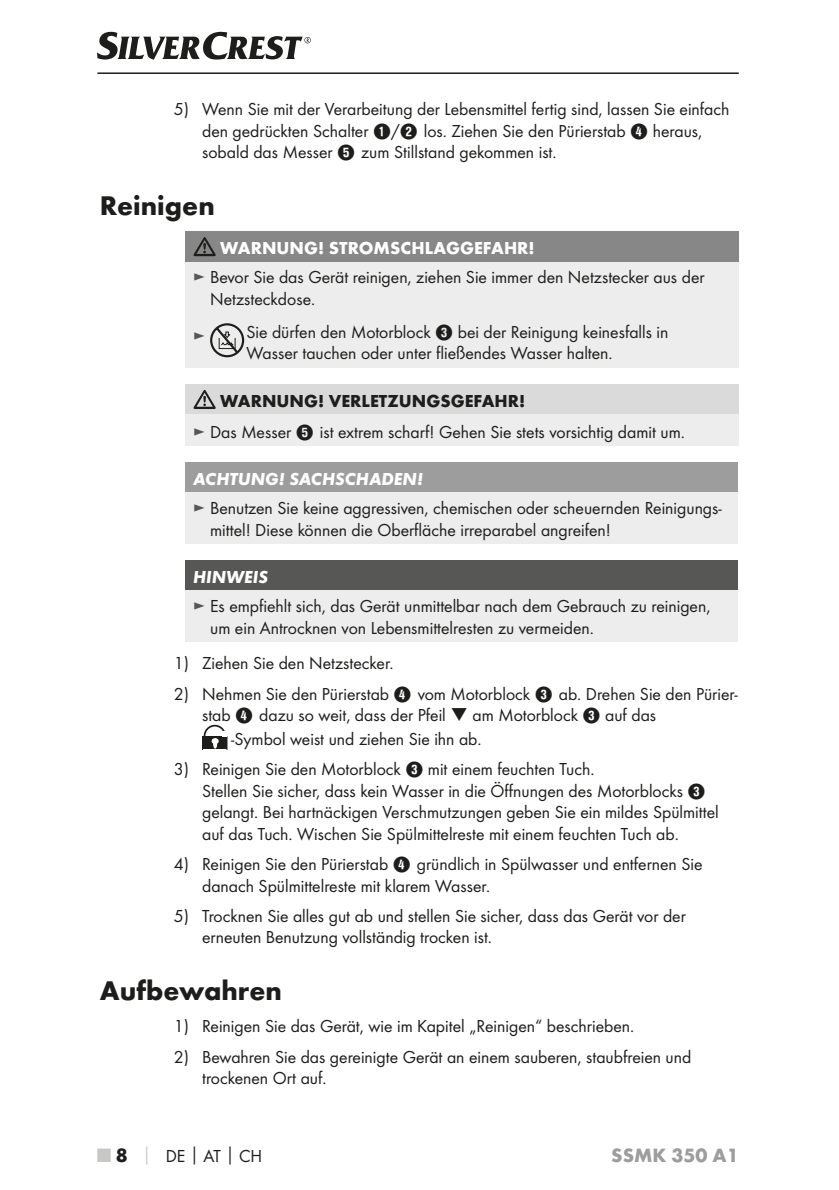
<style>
.page{position:relative;width:839px;height:1190px;background:#fff}
.page>*{position:absolute;margin:0;border:0;box-sizing:border-box;transform-origin:0 0}
.t1{font:700 28px "Futura";color:#1d1d1b}
.t2{font:700 20px "Futura";color:#9d9d9d}
.t3{font:18px/21.6px "Futura Boo";color:#1d1d1b}
.t4{font:italic 700 18px "Futura";color:#fff}
.t5{font:700 18px "Futura";color:#fff}
.t6{font:700 18px "Futura";color:#1d1d1b}
.t7{font:18px "Futura Boo";color:#575756}
.s1{font-family:"Hako PI Nummern"}
.s2{color:#575756}
.s3{font-family:"Futura";font-weight:700;font-size:20px;color:#c7c7c6}
.s4{font-family:"Futura";font-weight:700;font-size:20px}
.s5{font-family:"Futura";font-weight:700;color:#c7c7c6}
.s6{font-family:"Futura";font-weight:700}
</style>
<div class="page">
<hr style="left:97px;top:72px;width:641px;height:2px;background:#1d1d1b">
<svg style="left:97px;top:32px;width:213px;height:28px"></svg>
<div style="left:185px;top:231px;width:553px;height:31px;background:#878787"></div>
<div style="left:185px;top:262px;width:553px;height:105px;background:#ededed"></div>
<svg style="left:193px;top:237px;width:22px;height:19px"></svg>
<svg style="left:210px;top:323px;width:35px;height:34px"></svg>
<div style="left:185px;top:384px;width:553px;height:31px;background:#dadada"></div>
<div style="left:185px;top:415px;width:553px;height:31px;background:#ededed"></div>
<svg style="left:193px;top:390px;width:22px;height:19px"></svg>
<div style="left:185px;top:462px;width:551px;height:30px;background:#9d9d9d"></div>
<div style="left:185px;top:492px;width:551px;height:52px;background:#ededed"></div>
<div style="left:185px;top:560px;width:551px;height:30px;background:#575756"></div>
<div style="left:185px;top:590px;width:551px;height:51px;background:#ededed"></div>
<div style="left:203px;top:725px;width:23px;height:22px;border:2px solid #1d1d1b;border-radius:10px"></div>
<svg style="left:202px;top:731px;width:25px;height:18px"></svg>
<p class="t3" style="left:202px;top:98px;width:528px;text-indent:-28px">5) Wenn Sie mit der Verarbeitung der Lebensmittel fertig sind, lassen Sie einfach den gedrückten Schalter <span class="s1">1</span>/<span class="s1">2</span> los. Ziehen Sie den Pürierstab <span class="s1">4</span> heraus, sobald das Messer <span class="s1">5</span> zum Stillstand gekommen ist.</p>
<h1 class="t1" style="left:100px;top:188px;width:116px">Reinigen</h1>
<p class="t5" style="left:220px;top:237px;width:316px">WARNUNG! STROMSCHLAGGEFAHR!</p>
<p class="t3" style="left:210px;top:266px;width:495px;text-indent:-17px"><span class="s2">►</span> Bevor Sie das Gerät reinigen, ziehen Sie immer den Netzstecker aus der<br>Netzsteckdose.</p>
<p class="t7" style="left:193px;top:325px;width:14px">►</p>
<p class="t3" style="left:246px;top:321px;width:423px">Sie dürfen den Motorblock <span class="s1">3</span> bei der Reinigung keinesfalls in<br>Wasser tauchen oder unter fließendes Wasser halten.</p>
<p class="t6" style="left:220px;top:389px;width:306px">WARNUNG! VERLETZUNGSGEFAHR!</p>
<p class="t3" style="left:193px;top:421px;width:491px"><span class="s2">►</span> Das Messer <span class="s1">5</span> ist extrem scharf! Gehen Sie stets vorsichtig damit um.</p>
<p class="t4" style="left:193px;top:467px;width:231px">ACHTUNG! SACHSCHADEN!</p>
<p class="t3" style="left:210px;top:497px;width:513px;text-indent:-17px"><span class="s2">►</span> Benutzen Sie keine aggressiven, chemischen oder scheuernden Reinigungs&shy;mittel! Diese können die Oberfläche irreparabel angreifen!</p>
<p class="t4" style="left:193px;top:565px;width:76px">HINWEIS</p>
<p class="t3" style="left:210px;top:595px;width:501px;text-indent:-17px"><span class="s2">►</span> Es empfiehlt sich, das Gerät unmittelbar nach dem Gebrauch zu reinigen, um ein Antrocknen von Lebensmittelresten zu vermeiden.</p>
<p class="t3" style="left:174px;top:652px;width:219px">1) Ziehen Sie den Netzstecker.</p>
<p class="t3" style="left:202px;top:682px;width:536px;text-indent:-28px">2) Nehmen Sie den Pürierstab <span class="s1">4</span> vom Motorblock <span class="s1">3</span> ab. Drehen Sie den Pürier&shy;stab <span class="s1">4</span> dazu so weit, dass der Pfeil ❑ am Motorblock <span class="s1">3</span> auf das</p>
<p class="t3" style="left:231px;top:728px;width:249px">-Symbol weist und ziehen Sie ihn ab.</p>
<p class="t3" style="left:202px;top:758px;width:518px;text-indent:-28px">3) Reinigen Sie den Motorblock <span class="s1">3</span> mit einem feuchten Tuch.<br>Stellen Sie sicher, dass kein Wasser in die Öffnungen des Motorblocks <span class="s1">3 </span>gelangt. Bei hartnäckigen Verschmutzungen geben Sie ein mildes Spülmittel auf das Tuch. Wischen Sie Spülmittelreste mit einem feuchten Tuch ab.</p>
<p class="t3" style="left:202px;top:853px;width:501px;text-indent:-28px">4) Reinigen Sie den Pürierstab <span class="s1">4</span> gründlich in Spülwasser und entfernen Sie danach Spülmittelreste mit klarem Wasser.</p>
<p class="t3" style="left:202px;top:904px;width:485px;text-indent:-28px">5) Trocknen Sie alles gut ab und stellen Sie sicher, dass das Gerät vor der erneuten Benutzung vollständig trocken ist.</p>
<h1 class="t1" style="left:100px;top:972px;width:183px">Aufbewahren</h1>
<p class="t3" style="left:174px;top:1015px;width:459px">1) Reinigen Sie das Gerät, wie im Kapitel „Reinigen“ beschrieben.</p>
<p class="t3" style="left:202px;top:1045px;width:490px;text-indent:-28px">2) Bewahren Sie das gereinigte Gerät an einem sauberen, staubfreien und trockenen Ort auf.</p>
<p class="t3" style="left:97px;top:1145px;width:166px"><span class="s3">■</span> <span class="s4">8</span> <span class="s5">│</span> DE<span class="s6">│</span>AT<span class="s6">│</span>CH</p>
<p class="t2" style="left:611px;top:1143px;width:129px">SSMK 350 A1</p>
</div>
